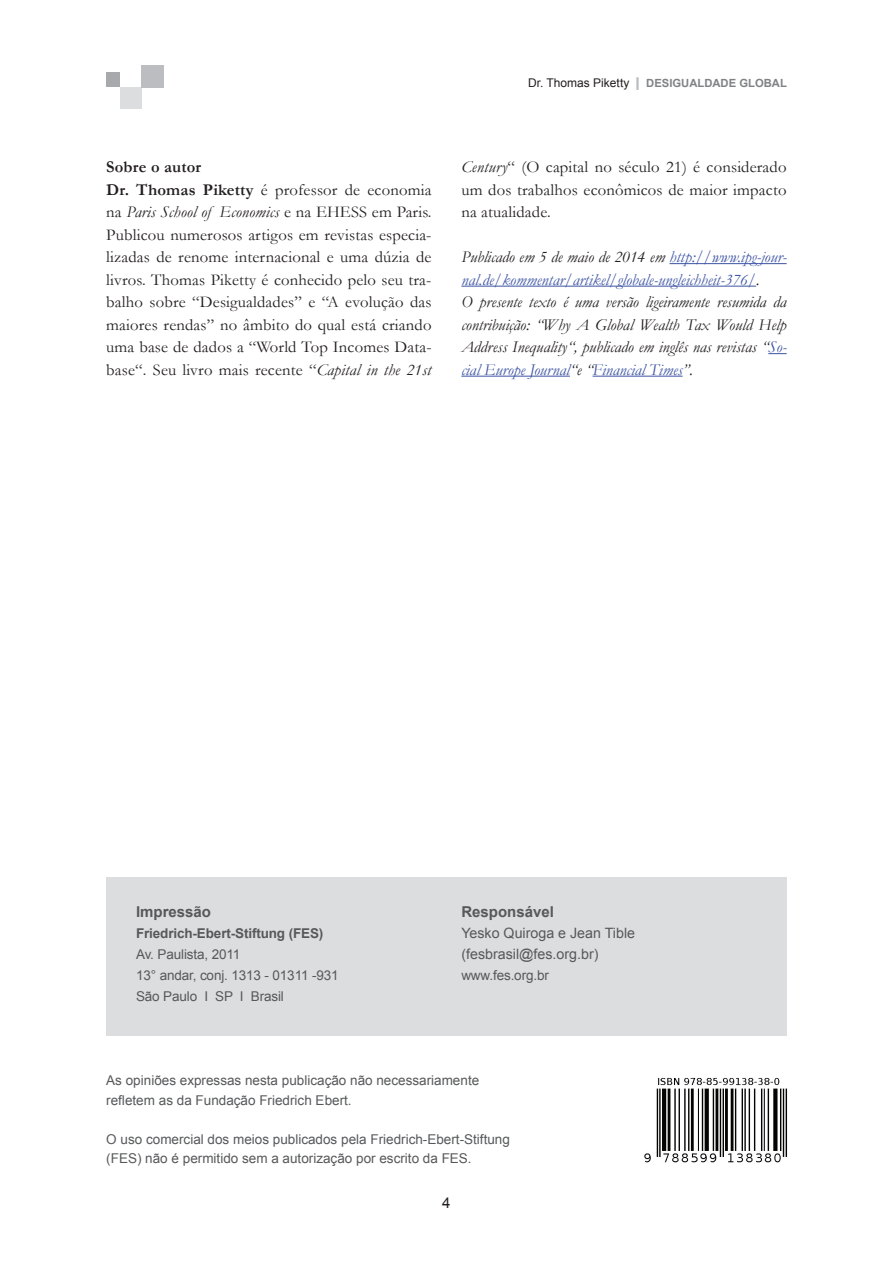
<style>
.page{position:relative;width:893px;height:1263px;background:#fff}
.page>*{position:absolute;margin:0;border:0;box-sizing:border-box;transform-origin:0 0}
.t1{font:16.5px/22.5px "Garamond";letter-spacing:.01em;color:#231f20}
.t2{font:italic 16.5px/22.5px "Garamond";color:#231f20}
.t3{font:700 15px "Arial";color:#57585a}
.t4{font:15px "Arial";color:#231f20}
.t5{font:14.25px/21px "Arial";color:#57585a}
.t6{font:13.5px/21px "Arial";color:#57585a}
.t7{font:700 13.5px "Arial";letter-spacing:-.01em;color:#57585a}
.t8{font:700 11.25px "Arial";color:#808285}
.s1{font-weight:400;font-size:12px;color:#231f20}
.s2{font-size:13.5px;color:#bcbdc0}
.s3{font-weight:700}
.s4{font-style:italic}
.s5{color:#3d54a4}
</style>
<div class="page">
<div style="left:120px;top:87px;width:22px;height:21px;background:#dcdddf"></div>
<div style="left:106px;top:73px;width:14px;height:14px;background:#a8a9ad"></div>
<div style="left:142px;top:65px;width:22px;height:22px;background:#bcbdc0"></div>
<hr style="left:669px;top:263px;width:118px;height:1px;background:#3d54a4">
<hr style="left:461px;top:286px;width:295px;height:1px;background:#3d54a4">
<svg style="left:768px;top:353px;width:19px;height:1px"></svg>
<hr style="left:461px;top:376px;width:109px;height:1px;background:#3d54a4">
<hr style="left:593px;top:376px;width:90px;height:1px;background:#3d54a4">
<div style="left:106px;top:876px;width:681px;height:159px;background:#dcdddf"></div>
<img style="left:644px;top:1077px;width:144px;height:85px">
<p class="t8" style="left:528px;top:75px;width:260px"><span class="s1">Dr. Thomas Piketty</span> <span class="s2">|</span> Desigualdade global</p>
<p class="t1" style="left:106px;top:156px;width:327px"><span class="s3">Sobre o autor<br>Dr. Thomas Piketty</span> é professor de economia na <span class="s4">Paris School of Economics</span> e na EHESS em Paris.<br>Publicou numerosos artigos em revistas especia&shy;lizadas de renome internacional e uma dúzia de livros. Thomas Piketty é conhecido pelo seu tra&shy;balho sobre “Desigualdades” e “A evolução das maiores rendas” no âmbito do qual está criando uma base de dados a “World Top Incomes Data&shy;base“. Seu livro mais recente “<span class="s4">Capital in the 21st</span></p>
<p class="t1" style="left:461px;top:156px;width:327px;text-align:justify"><span class="s4">Century</span>“ (O capital no século 21) é considerado um dos trabalhos econômicos de maior impacto na atualidade.</p>
<p class="t2" style="left:461px;top:246px;width:327px">Publicado em 5 de maio de 2014 em <span class="s5">http://www.ipg-jour&shy;nal.de/kommentar/artikel/globale-ungleichheit-376/</span>.<br>O presente texto é uma versão ligeiramente resumida da contribuição: “Why A Global Wealth Tax Would Help Address Inequality“, publicado em inglês nas revistas “<span class="s5">So&shy;cial Europe Journal</span>“e “<span class="s5">Financial Times</span>”.</p>
<p class="t3" style="left:136px;top:902px;width:77px">Impressão</p>
<p class="t7" style="left:136px;top:924px;width:189px">Friedrich-Ebert-Stiftung (FES)</p>
<p class="t6" style="left:136px;top:944px;width:204px">Av. Paulista, 2011<br>13° andar, conj. 1313 - 01311 -931<br>São Paulo I SP I Brasil</p>
<p class="t3" style="left:461px;top:902px;width:94px">Responsável</p>
<p class="t5" style="left:461px;top:923px;width:175px">Yesko Quiroga e Jean Tible (fesbrasil@fes.org.br)</p>
<p class="t6" style="left:461px;top:965px;width:89px">www.fes.org.br</p>
<p class="t6" style="left:106px;top:1071px;width:374px;line-height:19.5px">As opiniões expressas nesta publicação não necessariamente refletem as da Fundação Friedrich Ebert.</p>
<p class="t6" style="left:106px;top:1129px;width:405px;line-height:19.5px">O uso comercial dos meios publicados pela Friedrich-Ebert-Stiftung (FES) não é permitido sem a autorização por escrito da FES.</p>
<p class="t4" style="left:442px;top:1192px;width:10px">4</p>
</div>
